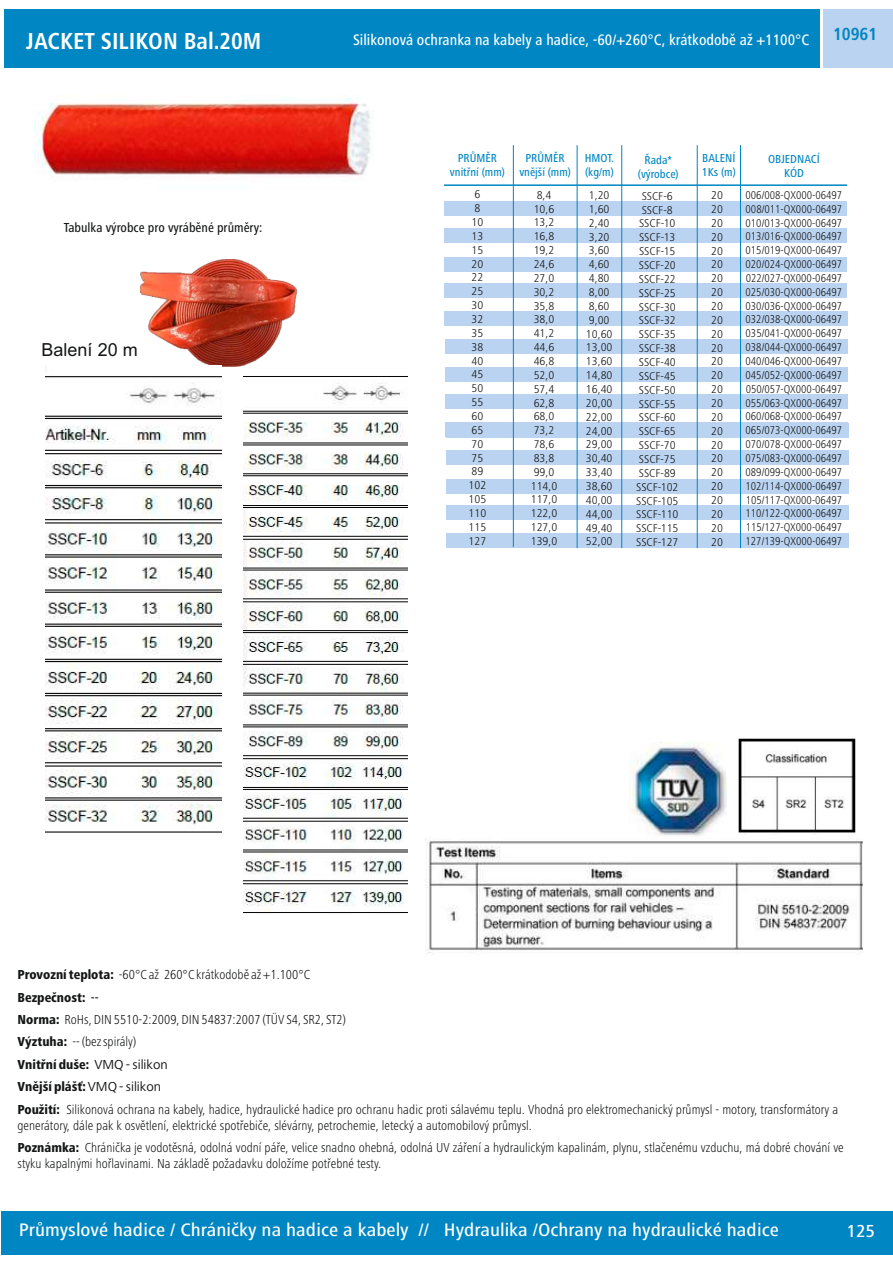
<style>
.page{position:relative;width:893px;height:1263px;background:#fff}
.page>*{position:absolute;margin:0;border:0;box-sizing:border-box;transform-origin:0 0}
.t1{font:700 condensed 24px "Frutiger Next Pro";color:#fff}
.t2{font:500 condensed 18.75px "Frutiger Next Pro";color:#fff;scale:1.12 1}
.t3{font:700 condensed 18.15px "Frutiger Next Pro";color:#0086c2}
.t4{font:18px "Arial";color:#151616}
.t5{font:500 condensed 18px "Frutiger Next Pro";color:#fff;scale:1.12 1}
.t6{font:500 condensed 15.75px "Frutiger Next Pro";color:#fff}
.t7{font:300 condensed 13.5px/16px "Frutiger Next Pro";color:#151616}
.t8{font:800 condensed 13.5px/22.4px "Frutiger Next Pro";color:#151616}
.t9{font:500 condensed 13.5px "Frutiger Next Pro";color:#151616}
.t10{font:500 condensed 12px/14.2px "Frutiger Next Pro";color:#0086c2;text-align:center}
.t11{font:300 condensed 11.7px/13.8px "Frutiger Next Pro";color:#151616;text-align:center;scale:1.1 1}
.t12{font:300 condensed 11.7px/13.8px "Frutiger Next Pro";color:#151616;text-align:justify}
.s1{font-weight:800}
.s2{font-weight:500}
.s3{font-weight:300}
.s4{font-weight:400;font-stretch:normal}
</style>
<div class="page">
<div style="left:4px;top:9px;width:815px;height:58px;background:#0086c2"></div>
<div style="left:824px;top:9px;width:69px;height:58px;background:#bad3f0"></div>
<hr style="left:444px;top:184px;width:403px;height:2px;background:#0086c2">
<div style="left:446px;top:339px;width:402px;height:15px;background:#bad3f0"></div>
<div style="left:1px;top:1211px;width:892px;height:43px;background:#0086c2"></div>
<img style="left:141px;top:260px;width:156px;height:106px">
<img style="left:34px;top:95px;width:339px;height:82px">
<img style="left:244px;top:376px;width:163px;height:538px">
<img style="left:45px;top:365px;width:177px;height:468px">
<div style="left:446px;top:367px;width:402px;height:15px;background:#bad3f0"></div>
<div style="left:445px;top:394px;width:402px;height:15px;background:#bad3f0"></div>
<div style="left:445px;top:422px;width:402px;height:15px;background:#bad3f0"></div>
<div style="left:444px;top:201px;width:403px;height:14px;background:#bad3f0"></div>
<div style="left:444px;top:228px;width:403px;height:15px;background:#bad3f0"></div>
<div style="left:444px;top:257px;width:403px;height:15px;background:#bad3f0"></div>
<div style="left:444px;top:283px;width:402px;height:15px;background:#bad3f0"></div>
<div style="left:444px;top:311px;width:402px;height:15px;background:#bad3f0"></div>
<div style="left:447px;top:423px;width:402px;height:14px;background:#bad3f0"></div>
<div style="left:447px;top:450px;width:402px;height:15px;background:#bad3f0"></div>
<div style="left:447px;top:479px;width:402px;height:14px;background:#bad3f0"></div>
<div style="left:446px;top:505px;width:402px;height:15px;background:#bad3f0"></div>
<div style="left:446px;top:533px;width:402px;height:15px;background:#bad3f0"></div>
<hr style="left:697px;top:145px;width:1px;height:403px;background:#0086c2">
<hr style="left:740px;top:145px;width:1px;height:403px;background:#0086c2">
<hr style="left:621px;top:145px;width:1px;height:403px;background:#0086c2">
<hr style="left:577px;top:145px;width:1px;height:403px;background:#0086c2">
<hr style="left:513px;top:145px;width:1px;height:402px;background:#0086c2">
<img style="left:629px;top:743px;width:98px;height:93px">
<img style="left:425px;top:838px;width:437px;height:115px">
<img style="left:738px;top:738px;width:118px;height:95px">
<h1 class="t1" style="left:26px;top:31px;width:237px">JACKET SILIKON Bal.20M</h1>
<p class="t6" style="left:353px;top:33px;width:458px">Silikonová ochranka na kabely a hadice, -60/+260°C, krátkodobě až +1100°C</p>
<h3 class="t3" style="left:833px;top:27px;width:46px">10961</h3>
<p class="t9" style="left:64px;top:223px;width:200px">Tabulka výrobce pro vyráběné průměry:</p>
<h3 class="t4" style="left:42px;top:343px;width:98px">Balení 20 m</h3>
<p class="t10" style="left:450px;top:152px;width:56px">PRŮMĚR vnitřní (mm)</p>
<p class="t10" style="left:519px;top:152px;width:53px">PRŮMĚR vnější (mm)</p>
<p class="t10" style="left:585px;top:152px;width:31px;text-align:left">HMOT. (kg/m)</p>
<p class="t10" style="left:638px;top:154px;width:42px">Řada* (výrobce)</p>
<p class="t10" style="left:702px;top:152px;width:35px;text-align:left">BALENÍ<br>1Ks (m)</p>
<p class="t10" style="left:768px;top:153px;width:53px">OBJEDNACÍ<br>KÓD</p>
<p class="t11" style="left:469px;top:189px;width:18px">6<br>8<br>10<br>13<br>15<br>20<br>22<br>25<br>30<br>32<br>35<br>38<br>40<br>45<br>50<br>55<br>60<br>65<br>70<br>75<br>89<br>102<br>105<br>110<br>115<br>127</p>
<p class="t11" style="left:531px;top:189px;width:26px">8,4<br>10,6<br>13,2<br>16,8<br>19,2<br>24,6<br>27,0<br>30,2<br>35,8<br>38,0<br>41,2<br>44,6<br>46,8<br>52,0<br>57,4<br>62,8<br>68,0<br>73,2<br>78,6<br>83,8<br>99,0<br>114,0<br>117,0<br>122,0<br>127,0<br>139,0</p>
<p class="t11" style="left:586px;top:190px;width:26px;text-align:left">1,20<br>1,60<br>2,40<br>3,20<br>3,60<br>4,60<br>4,80<br>8,00<br>8,60<br>9,00<br>10,60<br>13,00<br>13,60<br>14,80<br>16,40<br>20,00<br>22,00<br>24,00<br>29,00<br>30,40<br>33,40<br>38,60<br>40,00<br>44,00<br>49,40<br>52,00</p>
<p class="t11" style="left:636px;top:190px;width:40px">SSCF-6<br>SSCF-8<br>SSCF-10<br>SSCF-13<br>SSCF-15<br>SSCF-20<br>SSCF-22<br>SSCF-25<br>SSCF-30<br>SSCF-32<br>SSCF-35<br>SSCF-38<br>SSCF-40<br>SSCF-45<br>SSCF-50<br>SSCF-55<br>SSCF-60<br>SSCF-65<br>SSCF-70<br>SSCF-75<br>SSCF-89<br>SSCF-102<br>SSCF-105<br>SSCF-110<br>SSCF-115<br>SSCF-127</p>
<p class="t11" style="left:711px;top:190px;width:12px;text-align:justify">20<br>20<br>20<br>20<br>20<br>20<br>20<br>20<br>20<br>20<br>20<br>20<br>20<br>20<br>20<br>20<br>20<br>20<br>20<br>20<br>20<br>20<br>20<br>20<br>20<br>20</p>
<p class="t12" style="left:745px;top:189px;width:98px">006/008-QX000-06497<br>008/011-QX000-06497<br>010/013-QX000-06497<br>013/016-QX000-06497<br>015/019-QX000-06497<br>020/024-QX000-06497<br>022/027-QX000-06497<br>025/030-QX000-06497<br>030/036-QX000-06497<br>032/038-QX000-06497<br>035/041-QX000-06497<br>038/044-QX000-06497<br>040/046-QX000-06497<br>045/052-QX000-06497<br>050/057-QX000-06497<br>055/063-QX000-06497<br>060/068-QX000-06497<br>065/073-QX000-06497<br>070/078-QX000-06497<br>075/083-QX000-06497<br>089/099-QX000-06497<br>102/114-QX000-06497<br>105/117-QX000-06497<br>110/122-QX000-06497<br>115/127-QX000-06497<br>127/139-QX000-06497</p>
<p class="t7" style="left:18px;top:968px;width:294px"><span class="s1">Provozní teplota:</span> -60°C až 260°C krátkodobě až +1.100°C</p>
<p class="t8" style="left:18px;top:987px;width:83px">Bezpečnost: <span class="s2">--</span></p>
<p class="t7" style="left:18px;top:1013px;width:330px"><span class="s1">Norma:</span> RoHs, DIN 5510-2:2009, DIN 54837:2007 (TÜV S4, SR2, ST2)</p>
<p class="t8" style="left:18px;top:1032px;width:152px">Výztuha: <span class="s3">-- (bez spirály)<br></span>Vnitřní duše: <span class="s4">VMQ - silikon</span></p>
<p class="t8" style="left:18px;top:1077px;width:145px">Vnější plášť:<span class="s4">VMQ - silikon</span></p>
<p class="t7" style="left:18px;top:1102px;width:822px"><span class="s1">Použití:</span> Silikonová ochrana na kabely, hadice, hydraulické hadice pro ochranu hadic proti sálavému teplu. Vhodná pro elektromechanický průmysl - motory, transformátory a generátory, dále pak k osvětlení, elektrické spotřebiče, slévárny, petrochemie, letecký a automobilový průmysl.</p>
<p class="t7" style="left:18px;top:1141px;width:828px"><span class="s1">Poznámka:</span> Chránička je vodotěsná, odolná vodní páře, velice snadno ohebná, odolná UV záření a hydraulickým kapalinám, plynu, stlačenému vzduchu, má dobré chování ve styku kapalnými hořlavinami. Na základě požadavku doložíme potřebné testy.</p>
<h2 class="t2" style="left:19px;top:1222px;width:680px">Průmyslové hadice / Chráničky na hadice a kabely // Hydraulika /Ochrany na hydraulické hadice</h2>
<h3 class="t5" style="left:846px;top:1224px;width:27px">125</h3>
</div>
